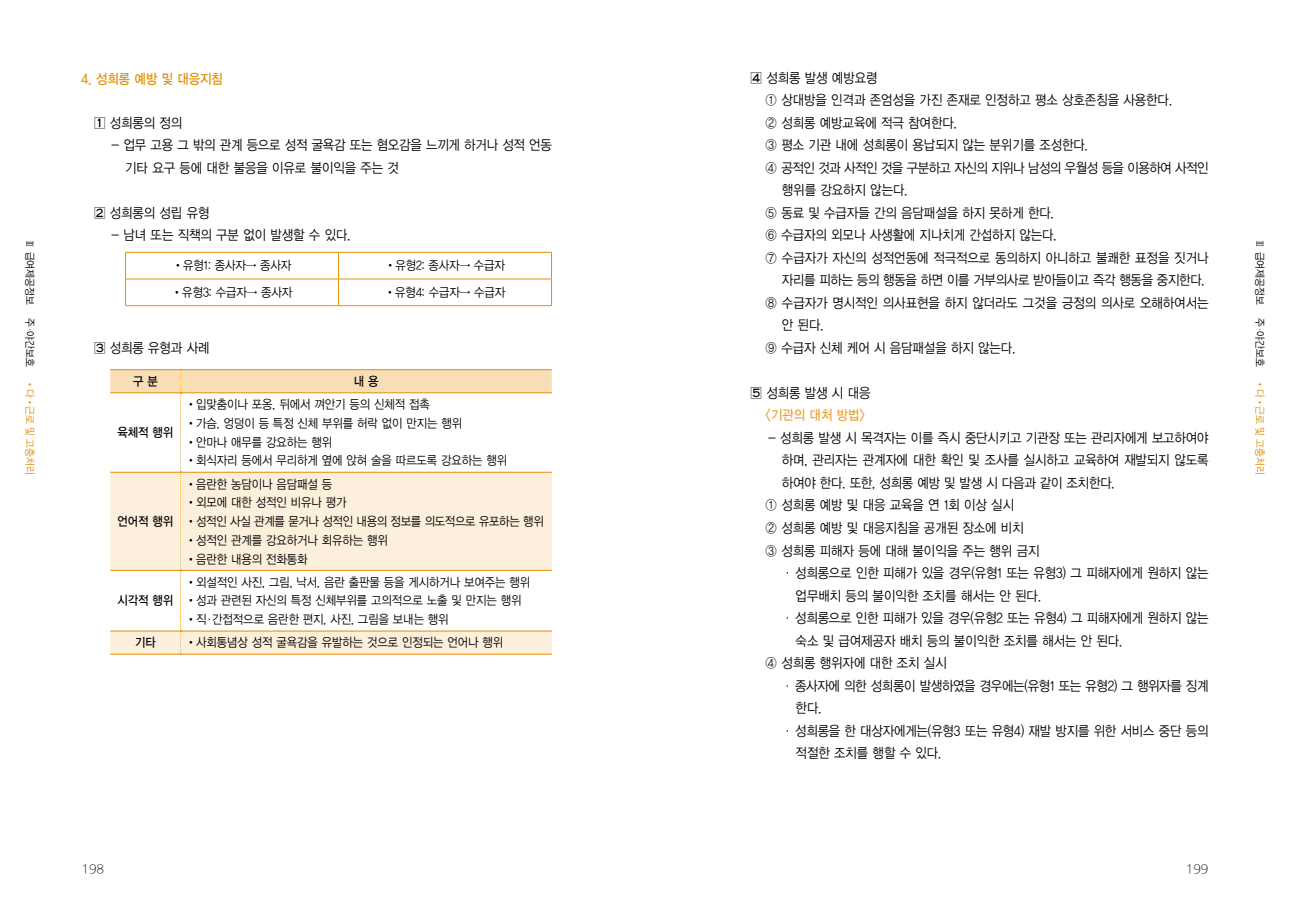
<style>
.page{position:relative;width:1290px;height:911px;background:#fff}
.page>*{position:absolute;margin:0;border:0;box-sizing:border-box;transform-origin:0 0}
.t1{font:13.75px "YDVYGO12";color:#000;scale:.9 1}
.t2{font:13.75px/22.5px "YDVYGO Std 12";color:#000;scale:.9 1}
.t3{font:13.75px "YDVYGO12";letter-spacing:-.02em;color:#000;scale:.9 1}
.t4{font:13.75px "YDVYGO12";letter-spacing:-.04em;color:#000;scale:.9 1}
.t5{font:13.75px "YDVYGO Std 13";color:#e48e00;scale:.9 1}
.t6{font:13.75px "YDVYGO13";color:#eaa439;scale:.9 1}
.t7{font:12.5px "YDVYGO Std 12";color:#000;scale:.9 1}
.t8{font:12.5px "YDVYGO Std 12";letter-spacing:-.02em;color:#000;scale:.9 1}
.t9{font:12.5px "YDVYGO Std 13";color:#000;scale:.9 1}
.t10{font:300 12.5px "Nanum Gothic";color:#000}
.t11{font:10.62px "YDVYGO Std 12";color:#000;scale:.9 1}
.t12{font:10.62px "YDVYGO12";color:#000;scale:.9 1}
.t13{font:10.62px "YDVYGO Std 12";color:#e48e00;scale:.9 1}
.t14{font:10.62px "YDVYGO12";color:#e48e00;scale:.9 1}
.s1{font-family:"YDVY Mj O Std 12"}
.s2{font-family:"YDVYGO Std 11"}
.s3{font-family:"YDVY Mj O12"}
.s4{font-family:"YDVYGO11"}
</style>
<div class="page">
<svg style="left:125px;top:253px;width:1px;height:52px"></svg>
<hr style="left:125px;top:252px;width:213px;height:1px;background:#e48e00">
<hr style="left:338px;top:252px;width:214px;height:1px;background:#e48e00">
<svg style="left:338px;top:253px;width:1px;height:52px"></svg>
<svg style="left:551px;top:253px;width:1px;height:52px"></svg>
<hr style="left:125px;top:279px;width:213px;height:1px;background:#e48e00">
<hr style="left:338px;top:279px;width:214px;height:1px;background:#e48e00">
<hr style="left:125px;top:305px;width:213px;height:1px;background:#e48e00">
<hr style="left:338px;top:305px;width:214px;height:1px;background:#e48e00">
<hr style="left:110px;top:369px;width:70px;height:1px;background:#e48e00">
<hr style="left:180px;top:369px;width:372px;height:1px;background:#e48e00">
<hr style="left:110px;top:654px;width:70px;height:1px;background:#e48e00">
<svg style="left:110px;top:370px;width:442px;height:284px"></svg>
<hr style="left:180px;top:630px;width:372px;height:1px;background:#e48e00">
<hr style="left:180px;top:654px;width:372px;height:1px;background:#e48e00">
<p class="t11" style="left:35px;top:239px;width:74px;rotate:90deg"><span class="s1">Ⅲ</span> 급여제공정보</p>
<p class="t11" style="left:35px;top:318px;width:56px;rotate:90deg">주<span class="s2">·</span>야간보호</p>
<p class="t13" style="left:35px;top:380px;width:107px;rotate:90deg">•다•근로 및 고충처리</p>
<p class="t5" style="left:81px;top:71px;width:159px">4. 성희롱 예방 및 대응지침</p>
<p class="t2" style="left:110px;top:112px;width:82px">성희롱의 정의</p>
<p class="t2" style="left:125px;top:134px;width:475px;text-indent:-14px">- 업무 고용 그 밖의 관계 등으로 성적 굴욕감 또는 혐오감을 느끼게 하거나 성적 언동 기타 요구 등에 대한 불응을 이유로 불이익을 주는 것</p>
<p class="t2" style="left:110px;top:202px;width:112px">성희롱의 성립 유형</p>
<p class="t2" style="left:111px;top:224px;width:267px">- 남녀 또는 직책의 구분 없이 발생할 수 있다.</p>
<p class="t7" style="left:173px;top:259px;width:133px"><span class="s2">•</span>유형1: 종사자→ 종사자</p>
<p class="t7" style="left:385px;top:259px;width:135px"><span class="s2">•</span>유형2: 종사자→ 수급자</p>
<p class="t7" style="left:172px;top:286px;width:135px"><span class="s2">•</span>유형3: 수급자→ 종사자</p>
<p class="t7" style="left:385px;top:286px;width:135px"><span class="s2">•</span>유형4: 수급자→ 수급자</p>
<p class="t2" style="left:110px;top:337px;width:112px">성희롱 유형과 사례</p>
<p class="t9" style="left:133px;top:375px;width:29px">구 분</p>
<p class="t9" style="left:354px;top:375px;width:29px">내 용</p>
<p class="t9" style="left:118px;top:426px;width:63px">육체적 행위</p>
<p class="t7" style="left:186px;top:398px;width:272px"><span class="s2">•</span>입맞춤이나 포옹, 뒤에서 껴안기 등의 신체적 접촉</p>
<p class="t7" style="left:186px;top:417px;width:309px"><span class="s2">•</span>가슴, 엉덩이 등 특정 신체 부위를 허락 없이 만지는 행위</p>
<p class="t7" style="left:186px;top:435px;width:164px"><span class="s2">•</span>안마나 애무를 강요하는 행위</p>
<p class="t7" style="left:186px;top:454px;width:359px"><span class="s2">•</span>회식자리 등에서 무리하게 옆에 앉혀 술을 따르도록 강요하는 행위</p>
<p class="t9" style="left:118px;top:515px;width:63px">언어적 행위</p>
<p class="t9" style="left:118px;top:594px;width:63px">시각적 행위</p>
<p class="t7" style="left:186px;top:477px;width:164px"><span class="s2">•</span>음란한 농담이나 음담패설 등</p>
<p class="t7" style="left:186px;top:496px;width:180px"><span class="s2">•</span>외모에 대한 성적인 비유나 평가</p>
<p class="t8" style="left:186px;top:515px;width:399px"><span class="s2">•</span>성적인 사실 관계를 묻거나 성적인 내용의 정보를 의도적으로 유포하는 행위</p>
<p class="t7" style="left:186px;top:534px;width:226px"><span class="s2">•</span>성적인 관계를 강요하거나 회유하는 행위</p>
<p class="t7" style="left:186px;top:552px;width:137px"><span class="s2">•</span>음란한 내용의 전화통화</p>
<p class="t7" style="left:186px;top:575px;width:384px"><span class="s2">•</span>외설적인 사진, 그림, 낙서, 음란 출판물 등을 게시하거나 보여주는 행위</p>
<p class="t7" style="left:186px;top:594px;width:374px"><span class="s2">•</span>성과 관련된 자신의 특정 신체부위를 고의적으로 노출 및 만지는 행위</p>
<p class="t7" style="left:186px;top:613px;width:293px"><span class="s2">•</span>직·간접적으로 음란한 편지, 사진, 그림을 보내는 행위</p>
<p class="t9" style="left:135px;top:636px;width:24px">기타</p>
<p class="t7" style="left:186px;top:636px;width:354px"><span class="s2">•</span>사회통념상 성적 굴욕감을 유발하는 것으로 인정되는 언어나 행위</p>
<p class="t10" style="left:81px;top:862px;width:24px">198</p>
<p class="t1" style="left:766px;top:69px;width:125px">성희롱 발생 예방요령</p>
<p class="t1" style="left:766px;top:91px;width:453px">① 상대방을 인격과 존엄성을 가진 존재로 인정하고 평소 상호존칭을 사용한다.</p>
<p class="t1" style="left:766px;top:114px;width:214px">② 성희롱 예방교육에 적극 참여한다.</p>
<p class="t1" style="left:766px;top:136px;width:360px">③ 평소 기관 내에 성희롱이 용납되지 않는 분위기를 조성한다.</p>
<p class="t4" style="left:766px;top:159px;width:493px">④ 공적인 것과 사적인 것을 구분하고 자신의 지위나 남성의 우월성 등을 이용하여 사적인</p>
<p class="t1" style="left:782px;top:181px;width:141px">행위를 강요하지 않는다.</p>
<p class="t1" style="left:766px;top:203px;width:322px">⑤ 동료 및 수급자들 간의 음담패설을 하지 못하게 한다.</p>
<p class="t1" style="left:766px;top:226px;width:325px">⑥ 수급자의 외모나 사생활에 지나치게 간섭하지 않는다.</p>
<p class="t1" style="left:766px;top:248px;width:493px">⑦ 수급자가 자신의 성적언동에 적극적으로 동의하지 아니하고 불쾌한 표정을 짓거나</p>
<p class="t3" style="left:782px;top:271px;width:471px">자리를 피하는 등의 행동을 하면 이를 거부의사로 받아들이고 즉각 행동을 중지한다.</p>
<p class="t1" style="left:766px;top:293px;width:493px">⑧ 수급자가 명시적인 의사표현을 하지 않더라도 그것을 긍정의 의사로 오해하여서는</p>
<p class="t1" style="left:782px;top:316px;width:48px">안 된다.</p>
<p class="t1" style="left:766px;top:338px;width:279px">⑨ 수급자 신체 케어 시 음담패설을 하지 않는다.</p>
<p class="t1" style="left:766px;top:383px;width:117px">성희롱 발생 시 대응</p>
<p class="t6" style="left:766px;top:406px;width:112px">&lt;기관의 대처 방법&gt;</p>
<p class="t1" style="left:768px;top:428px;width:491px">- 성희롱 발생 시 목격자는 이를 즉시 중단시키고 기관장 또는 관리자에게 보고하여야</p>
<p class="t1" style="left:782px;top:451px;width:475px">하며, 관리자는 관계자에 대한 확인 및 조사를 실시하고 교육하여 재발되지 않도록</p>
<p class="t1" style="left:782px;top:473px;width:371px">하여야 한다. 또한, 성희롱 예방 및 발생 시 다음과 같이 조치한다.</p>
<p class="t1" style="left:766px;top:496px;width:278px">① 성희롱 예방 및 대응 교육을 연 1회 이상 실시</p>
<p class="t1" style="left:766px;top:518px;width:288px">② 성희롱 예방 및 대응지침을 공개된 장소에 비치</p>
<p class="t1" style="left:766px;top:541px;width:306px">③ 성희롱 피해자 등에 대해 불이익을 주는 행위 금지</p>
<p class="t1" style="left:782px;top:563px;width:475px">· 성희롱으로 인한 피해가 있을 경우(유형1 또는 유형3) 그 피해자에게 원하지 않는</p>
<p class="t1" style="left:796px;top:586px;width:274px">업무배치 등의 불이익한 조치를 해서는 안 된다.</p>
<p class="t1" style="left:782px;top:608px;width:475px">· 성희롱으로 인한 피해가 있을 경우(유형2 또는 유형4) 그 피해자에게 원하지 않는</p>
<p class="t1" style="left:796px;top:631px;width:365px">숙소 및 급여제공자 배치 등의 불이익한 조치를 해서는 안 된다.</p>
<p class="t1" style="left:766px;top:653px;width:203px">④ 성희롱 행위자에 대한 조치 실시</p>
<p class="t3" style="left:782px;top:676px;width:475px">· 종사자에 의한 성희롱이 발생하였을 경우에는(유형1 또는 유형2) 그 행위자를 징계</p>
<p class="t1" style="left:796px;top:698px;width:30px">한다.</p>
<p class="t1" style="left:782px;top:721px;width:475px">· 성희롱을 한 대상자에게는(유형3 또는 유형4) 재발 방지를 위한 서비스 중단 등의</p>
<p class="t1" style="left:796px;top:743px;width:163px">적절한 조치를 행할 수 있다.</p>
<p class="t10" style="left:1186px;top:862px;width:24px">199</p>
<p class="t12" style="left:1267px;top:239px;width:74px;rotate:90deg"><span class="s3">Ⅲ</span> 급여제공정보</p>
<p class="t12" style="left:1267px;top:318px;width:56px;rotate:90deg">주<span class="s4">·</span>야간보호</p>
<p class="t14" style="left:1267px;top:380px;width:107px;rotate:90deg">•다•근로 및 고충처리</p>
</div>
